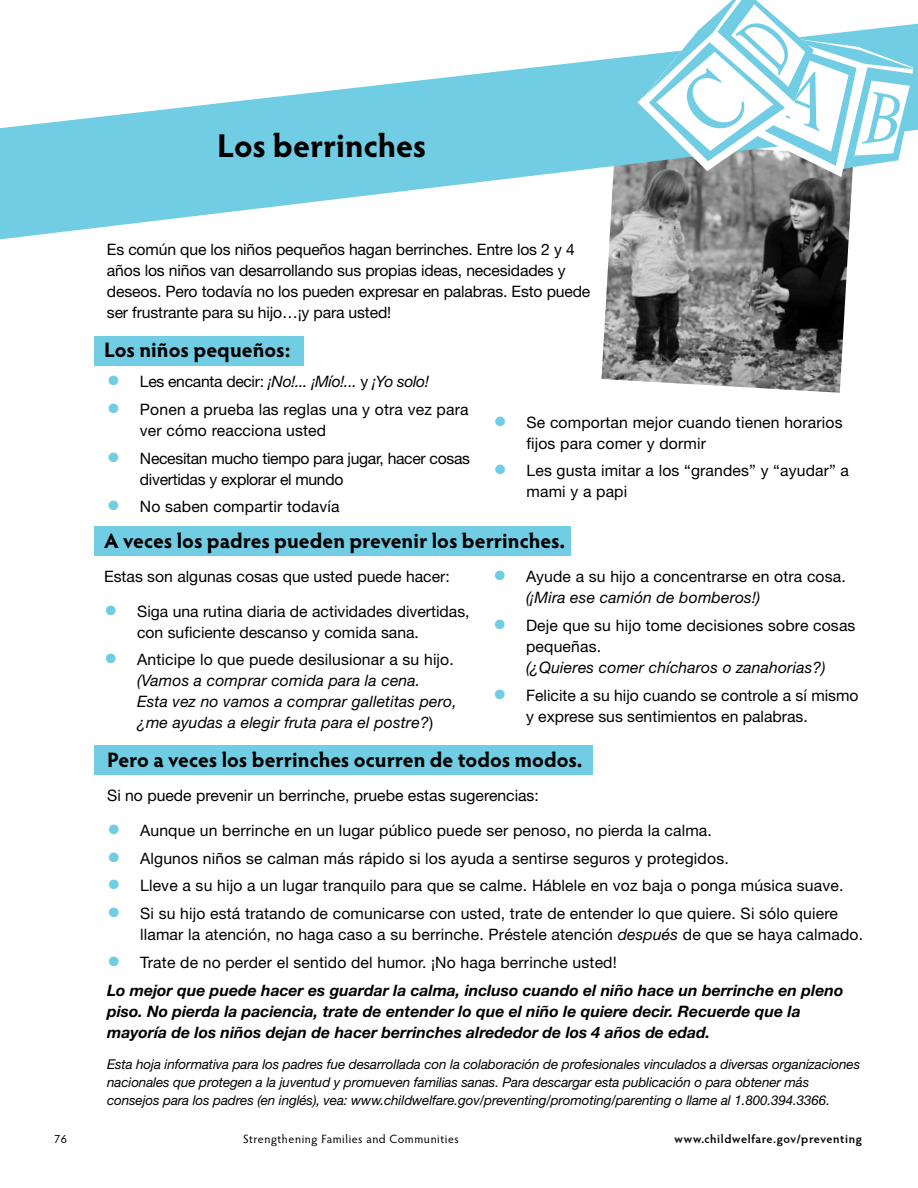
<style>
.page{position:relative;width:918px;height:1188px;background:#fff}
.page>*{position:absolute;margin:0;border:0;box-sizing:border-box;transform-origin:0 0}
.t1{font:700 33px "Hypatia Sans Pro";color:#000}
.t2{font:700 21px "Hypatia Sans Pro";color:#000}
.t3{font:15.75px/21px "Helvetica Neue";letter-spacing:.01em;color:#000}
.t4{font:italic 700 15.75px/27.8px "Helvetica Neue";color:#000}
.t5{font:15.75px/21px "Helvetica Neue";letter-spacing:-.01em;color:#000}
.t6{font:italic 15.75px/21px "Helvetica Neue";letter-spacing:.01em;color:#000}
.t7{font:15.75px/21px "Helvetica Neue";letter-spacing:-.02em;color:#000}
.t8{font:italic 15.75px "Helvetica Neue";letter-spacing:-.02em;color:#000}
.t9{font:italic 13.5px/18px "Helvetica Neue";letter-spacing:-.01em;color:#000}
.t10{font:12px "Hypatia Sans Pro";letter-spacing:.05em;color:#000}
.t11{font:600 12px "Hypatia Sans Pro";letter-spacing:.05em;color:#000}
.s1{font-style:normal;font-size:27px;color:#70cde3}
.s2{font-style:normal}
.s3{font-size:27px;color:#70cde3}
.s4{font-style:italic}
.s5{font-weight:400;font-style:normal;font-size:27px;color:#70cde3}
.s6{font-weight:400;font-style:normal}
</style>
<div class="page">
<img style="left:602px;top:239px;width:247px;height:154px">
<div style="left:94px;top:746px;width:499px;height:29px;background:#70cde3"></div>
<div style="left:94px;top:526px;width:477px;height:30px;background:#70cde3"></div>
<div style="left:94px;top:336px;width:210px;height:29px;background:#70cde3"></div>
<svg style="left:0;top:24px;width:918px;height:215px"></svg>
<svg style="left:629px;top:0;width:287px;height:183px"></svg>
<p class="t1" style="left:217px;top:123px;width:211px">Los berrinches</p>
<p class="t5" style="left:107px;top:239px;width:485px">Es común que los niños pequeños hagan berrinches. Entre los 2 y 4 años los niños van desarrollando sus propias ideas, necesidades y deseos. Pero todavía no los pueden expresar en palabras. Esto puede ser frustrante para su hijo…¡y para usted!</p>
<p class="t2" style="left:104px;top:335px;width:188px">Los niños pequeños:</p>
<p class="t8" style="left:107px;top:372px;width:324px"><span class="s1">•</span> <span class="s2">Les encanta decir:</span> ¡No!... ¡Mío!... <span class="s2">y</span> ¡Yo solo!</p>
<p class="t3" style="left:107px;top:398px;width:363px"><span class="s3">•</span> Ponen a prueba las reglas una y otra vez para</p>
<p class="t3" style="left:526px;top:411px;width:318px;text-indent:-33px"><span class="s3">•</span> Se comportan mejor cuando tienen horarios fijos para comer y dormir</p>
<p class="t3" style="left:526px;top:460px;width:324px;text-indent:-33px"><span class="s3">•</span> Les gusta imitar a los “grandes” y “ayudar” a mami y a papi</p>
<p class="t3" style="left:140px;top:419px;width:188px">ver cómo reacciona usted</p>
<p class="t7" style="left:140px;top:447px;width:332px;text-indent:-33px"><span class="s3">•</span> Necesitan mucho tiempo para jugar, hacer cosas divertidas y explorar el mundo</p>
<p class="t3" style="left:107px;top:496px;width:234px"><span class="s3">•</span> No saben compartir todavía</p>
<p class="t2" style="left:104px;top:526px;width:463px">A veces los padres pueden prevenir los berrinches.</p>
<p class="t3" style="left:104px;top:566px;width:347px">Estas son algunas cosas que usted puede hacer:</p>
<p class="t3" style="left:137px;top:600px;width:334px;text-indent:-33px"><span class="s3">•</span> Siga una rutina diaria de actividades divertidas, con suficiente descanso y comida sana.</p>
<p class="t6" style="left:137px;top:649px;width:321px;text-indent:-33px"><span class="s1">•</span> <span class="s2">Anticipe lo que puede desilusionar a su hijo. </span>(Vamos a comprar comida para la cena.<br>Esta vez no vamos a comprar galletitas pero, ¿me ayudas a elegir fruta para el postre?<span class="s2">)</span></p>
<p class="t3" style="left:526px;top:566px;width:321px;text-indent:-33px"><span class="s3">•</span> Ayude a su hijo a concentrarse en otra cosa. <span class="s4">(¡Mira ese camión de bomberos!)</span></p>
<p class="t3" style="left:526px;top:614px;width:331px;text-indent:-33px"><span class="s3">•</span> Deje que su hijo tome decisiones sobre cosas pequeñas.<br><span class="s4">(¿Quieres comer chícharos o zanahorias?)</span></p>
<p class="t3" style="left:526px;top:684px;width:334px;text-indent:-33px"><span class="s3">•</span> Felicite a su hijo cuando se controle a sí mismo y exprese sus sentimientos en palabras.</p>
<p class="t2" style="left:107px;top:745px;width:477px">Pero a veces los berrinches ocurren de todos modos.</p>
<p class="t3" style="left:107px;top:785px;width:433px">Si no puede prevenir un berrinche, pruebe estas sugerencias:</p>
<p class="t3" style="left:107px;top:820px;width:606px"><span class="s3">•</span> Aunque un berrinche en un lugar público puede ser penoso, no pierda la calma.</p>
<p class="t3" style="left:107px;top:847px;width:623px"><span class="s3">•</span> Algunos niños se calman más rápido si los ayuda a sentirse seguros y protegidos.</p>
<p class="t3" style="left:107px;top:875px;width:738px"><span class="s3">•</span> Lleve a su hijo a un lugar tranquilo para que se calme. Háblele en voz baja o ponga música suave.</p>
<p class="t3" style="left:140px;top:903px;width:725px;text-indent:-33px"><span class="s3">•</span> Si su hijo está tratando de comunicarse con usted, trate de entender lo que quiere. Si sólo quiere llamar la atención, no haga caso a su berrinche. Préstele atención <span class="s4">después</span> de que se haya calmado.</p>
<p class="t4" style="left:107px;top:948px;width:738px"><span class="s5">•</span> <span class="s6">Trate de no perder el sentido del humor. ¡No haga berrinche usted!<br></span>Lo mejor que puede hacer es guardar la calma, incluso cuando el niño hace un berrinche en pleno</p>
<p class="t4" style="left:107px;top:1000px;width:695px;line-height:21px">piso. No pierda la paciencia, trate de entender lo que el niño le quiere decir. Recuerde que la mayoría de los niños dejan de hacer berrinches alrededor de los 4 años de edad.</p>
<p class="t9" style="left:107px;top:1055px;width:755px">Esta hoja informativa para los padres fue desarrollada con la colaboración de profesionales vinculados a diversas organizaciones nacionales que protegen a la juventud y promueven familias sanas. Para descargar esta publicación o para obtener más consejos para los padres (en inglés), vea: www.childwelfare.gov/preventing/promoting/parenting o llame al 1.800.394.3366.</p>
<p class="t10" style="left:54px;top:1131px;width:15px">76</p>
<p class="t10" style="left:243px;top:1131px;width:217px">Strengthening Families and Communities</p>
<p class="t11" style="left:674px;top:1130px;width:189px">www.childwelfare.gov/preventing</p>
</div>
